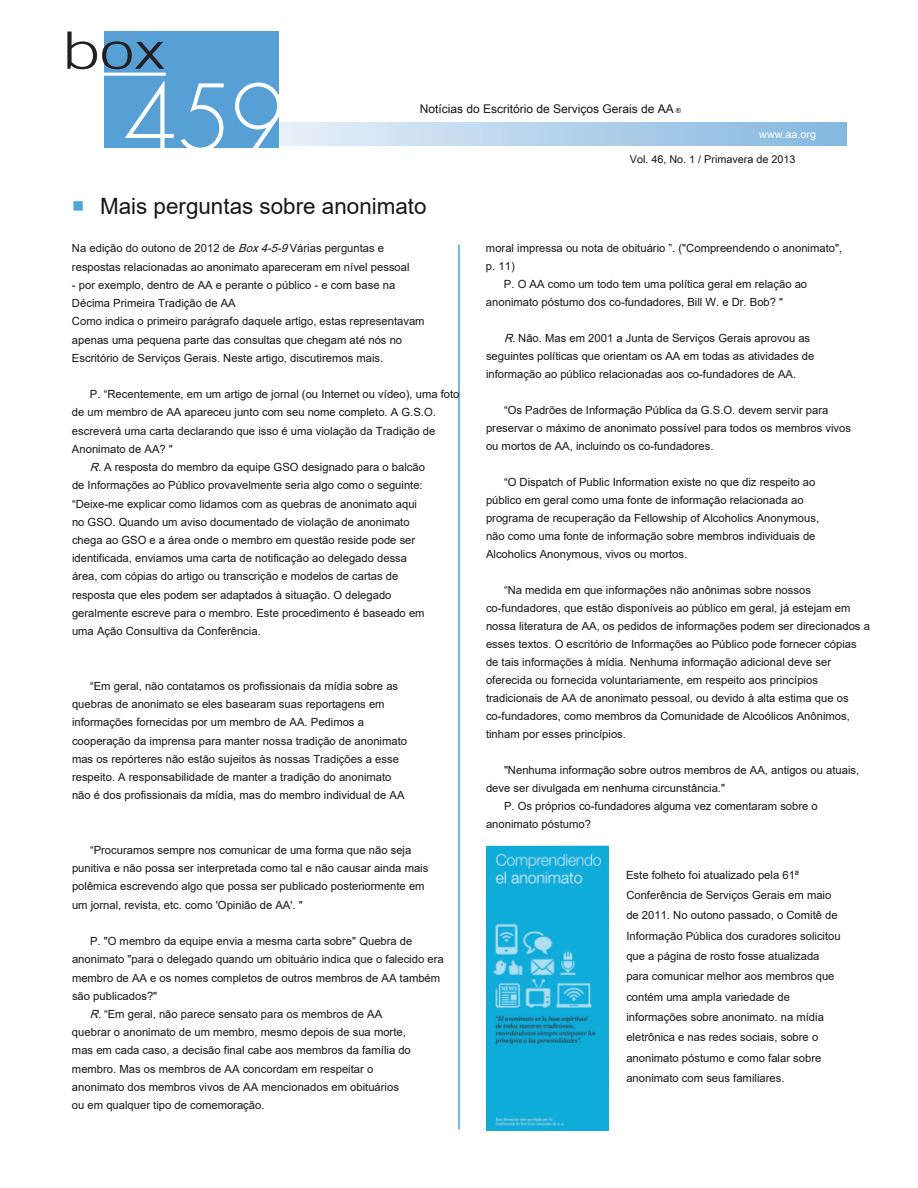
<style>
.page{position:relative;width:918px;height:1188px;background:#fff}
.page>*{position:absolute;margin:0;border:0;box-sizing:border-box;transform-origin:0 0}
.t1{font:22.5px "Arial";color:#171615}
.t2{font:12px "Arial Unicode MS";color:#171615}
.t3{font:11.25px/18px "Arial";color:#171615}
.t4{font:10.8px "Arial Unicode MS";color:#171615}
.t5{font:10.8px "Arial Unicode MS";color:#fff}
.s1{font-size:7.2px}
.s2{font-family:"Arial Unicode MS";font-size:21.6px;color:#4ea5da}
.s3{font-style:italic}
</style>
<div class="page">
<div style="left:267px;top:122px;width:579px;height:23px;background:linear-gradient(to right,#e9f1f9,#83b6df)"></div>
<hr style="left:458px;top:245px;width:2px;height:885px;background:#4aa3d5">
<div style="left:105px;top:32px;width:174px;height:116px;background:#56a0d5"></div>
<svg style="left:125px;top:81px;width:49px;height:67px"></svg>
<svg style="left:181px;top:83px;width:43px;height:65px"></svg>
<svg style="left:235px;top:83px;width:44px;height:65px"></svg>
<svg style="left:67px;top:31px;width:97px;height:38px"></svg>
<hr style="left:101px;top:73px;width:65px;height:3px;background:#fff">
<img style="left:486px;top:845px;width:123px;height:286px">
<p class="t2" style="left:420px;top:100px;width:263px">Notícias do Escritório de Serviços Gerais de AA <span class="s1">®</span></p>
<h1 class="t1" style="left:72px;top:190px;width:356px"><span class="s2">■</span> Mais perguntas sobre anonimato</h1>
<p class="t3" style="left:72px;top:239px;width:339px">Na edição do outono de 2012 de <span class="s3">Box4-5-9</span>Várias perguntas e respostas relacionadas ao anonimato apareceram em nível pessoal</p>
<p class="t3" style="left:72px;top:276px;width:354px">- por exemplo, dentro de AA e perante o público - e com base na Décima Primeira Tradição de AA<br>Como indica o primeiro parágrafo daquele artigo, estas representavam apenas uma pequena parte das consultas que chegam até nós no Escritório de Serviços Gerais. Neste artigo, discutiremos mais.</p>
<p class="t3" style="left:90px;top:385px;width:371px">P. “Recentemente, em um artigo de jornal (ou Internet ou vídeo), uma foto</p>
<p class="t3" style="left:72px;top:403px;width:365px">de um membro de AA apareceu junto com seu nome completo. A G.S.O.</p>
<p class="t3" style="left:72px;top:422px;width:365px">escreverá uma carta declarando que isso é uma violação da Tradição de</p>
<p class="t3" style="left:72px;top:440px;width:102px">Anonimato de AA? "</p>
<p class="t3" style="left:90px;top:458px;width:336px"><span class="s3">R.</span>A resposta do membro da equipe GSO designado para o balcão</p>
<p class="t3" style="left:72px;top:476px;width:352px">de Informações ao Público provavelmente seria algo como o seguinte:</p>
<p class="t3" style="left:72px;top:495px;width:347px">“Deixe-me explicar como lidamos com as quebras de anonimato aqui</p>
<p class="t3" style="left:72px;top:513px;width:339px">no GSO. Quando um aviso documentado de violação de anonimato</p>
<p class="t3" style="left:72px;top:531px;width:345px">chega ao GSO e a área onde o membro em questão reside pode ser</p>
<p class="t3" style="left:72px;top:549px;width:337px">identificada, enviamos uma carta de notificação ao delegado dessa</p>
<p class="t3" style="left:72px;top:567px;width:328px">área, com cópias do artigo ou transcrição e modelos de cartas de</p>
<p class="t3" style="left:72px;top:586px;width:321px">resposta que eles podem ser adaptados à situação. O delegado</p>
<p class="t3" style="left:72px;top:604px;width:354px">geralmente escreve para o membro. Este procedimento é baseado em</p>
<p class="t3" style="left:72px;top:622px;width:190px">uma Ação Consultiva da Conferência.</p>
<p class="t3" style="left:72px;top:677px;width:337px;text-indent:18px">“Em geral, não contatamos os profissionais da mídia sobre as quebras de anonimato se eles basearam suas reportagens em informações fornecidas por um membro de AA. Pedimos a cooperação da imprensa para manter nossa tradição de anonimato mas os repórteres não estão sujeitos às nossas Tradições a esse respeito. A responsabilidade de manter a tradição do anonimato não é dos profissionais da mídia, mas do membro individual de AA</p>
<p class="t3" style="left:72px;top:841px;width:358px;text-indent:18px">“Procuramos sempre nos comunicar de uma forma que não seja punitiva e não possa ser interpretada como tal e não causar ainda mais polêmica escrevendo algo que possa ser publicado posteriormente em um jornal, revista, etc. como 'Opinião de AA'. "</p>
<p class="t3" style="left:90px;top:932px;width:324px">P. "O membro da equipe envia a mesma carta sobre" Quebra de</p>
<p class="t3" style="left:72px;top:950px;width:373px">anonimato "para o delegado quando um obituário indica que o falecido era</p>
<p class="t3" style="left:72px;top:969px;width:370px">membro de AA e os nomes completos de outros membros de AA também</p>
<p class="t3" style="left:72px;top:987px;width:87px">são publicados?"</p>
<p class="t3" style="left:90px;top:1005px;width:294px"><span class="s3">R.</span>“Em geral, não parece sensato para os membros de AA</p>
<p class="t3" style="left:72px;top:1023px;width:335px">quebrar o anonimato de um membro, mesmo depois de sua morte,</p>
<p class="t3" style="left:72px;top:1041px;width:340px">mas em cada caso, a decisão final cabe aos membros da família do</p>
<p class="t3" style="left:72px;top:1060px;width:303px">membro. Mas os membros de AA concordam em respeitar o</p>
<p class="t3" style="left:72px;top:1078px;width:329px">anonimato dos membros vivos de AA mencionados em obituários</p>
<p class="t3" style="left:72px;top:1096px;width:194px">ou em qualquer tipo de comemoração.</p>
<p class="t5" style="left:759px;top:126px;width:59px">www.aa.org</p>
<p class="t4" style="left:630px;top:151px;width:167px">Vol. 46, No. 1 / Primavera de 2013</p>
<p class="t3" style="left:486px;top:239px;width:358px">moral impressa ou nota de obituário ”. ("Compreendendo o anonimato",</p>
<p class="t3" style="left:486px;top:257px;width:30px">p. 11)</p>
<p class="t3" style="left:504px;top:275px;width:305px">P. O AA como um todo tem uma política geral em relação ao</p>
<p class="t3" style="left:486px;top:293px;width:299px">anonimato póstumo dos co-fundadores, Bill W. e Dr. Bob? "</p>
<p class="t3" style="left:486px;top:329px;width:330px;text-indent:18px"><span class="s3">R.</span>Não. Mas em 2001 a Junta de Serviços Gerais aprovou as seguintes políticas que orientam os AA em todas as atividades de informação ao público relacionadas aos co-fundadores de AA.</p>
<p class="t3" style="left:486px;top:401px;width:367px;text-indent:18px">“Os Padrões de Informação Pública da G.S.O. devem servir para preservar o máximo de anonimato possível para todos os membros vivos ou mortos de AA, incluindo os co-fundadores.</p>
<p class="t3" style="left:486px;top:473px;width:335px;text-indent:18px">“O Dispatch of Public Information existe no que diz respeito ao público em geral como uma fonte de informação relacionada ao programa de recuperação da Fellowship of Alcoholics Anonymous, não como uma fonte de informação sobre membros individuais de Alcoholics Anonymous, vivos ou mortos.</p>
<p class="t3" style="left:486px;top:581px;width:385px;text-indent:18px">“Na medida em que informações não anônimas sobre nossos co-fundadores, que estão disponíveis ao público em geral, já estejam em nossa literatura de AA, os pedidos de informações podem ser direcionados a esses textos. O escritório de Informações ao Público pode fornecer cópias de tais informações à mídia. Nenhuma informação adicional deve ser oferecida ou fornecida voluntariamente, em respeito aos princípios tradicionais de AA de anonimato pessoal, ou devido à alta estima que os co-fundadores, como membros da Comunidade de Alcoólicos Anônimos, tinham por esses princípios.</p>
<p class="t3" style="left:504px;top:761px;width:357px">"Nenhuma informação sobre outros membros de AA, antigos ou atuais,</p>
<p class="t3" style="left:486px;top:779px;width:241px">deve ser divulgada em nenhuma circunstância."</p>
<p class="t3" style="left:504px;top:797px;width:315px">P. Os próprios co-fundadores alguma vez comentaram sobre o</p>
<p class="t3" style="left:486px;top:815px;width:107px">anonimato póstumo?</p>
<p class="t3" style="left:626px;top:864px;width:216px;line-height:20.4px">Este folheto foi atualizado pela 61ª Conferência de Serviços Gerais em maio de 2011. No outono passado, o Comitê de Informação Pública dos curadores solicitou que a página de rosto fosse atualizada para comunicar melhor aos membros que contém uma ampla variedade de informações sobre anonimato. na mídia eletrônica e nas redes sociais, sobre o anonimato póstumo e como falar sobre anonimato com seus familiares.</p>
</div>
